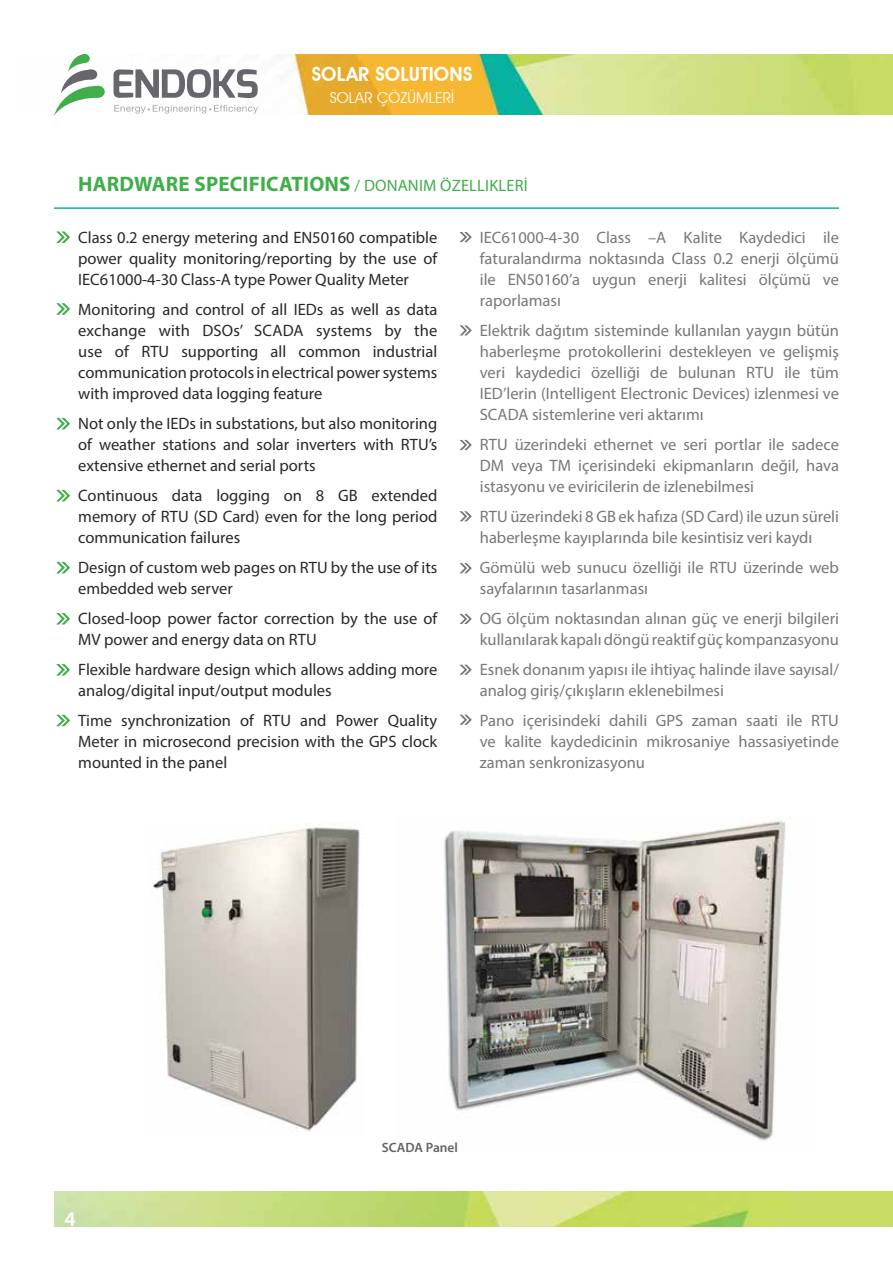
<style>
.page{position:relative;width:893px;height:1263px;background:#fff}
.page>*{position:absolute;margin:0;border:0;box-sizing:border-box;transform-origin:0 0}
.t1{font:700 21px "Myriad Pro";letter-spacing:.01em;color:#40ae49}
.t2{font:600 21px "Myriad Pro";color:#fff}
.t3{font:600 19.5px "Avant Garde IT Cby BT";letter-spacing:.01em;color:#fff}
.t4{font:16.5px/21px "Myriad Pro";color:#77787b;text-align:justify}
.t5{font:16.5px/21px "Myriad Pro";color:#292829;text-align:justify}
.t6{font:15px "Avant Garde IT Cby BT";letter-spacing:.01em;color:#fff}
.t7{font:600 13.5px "Myriad Pro";color:#636466}
.s1{font-weight:400;font-size:16.5px}
</style>
<div class="page">
<img style="left:54px;top:1191px;width:839px;height:35px">
<img style="left:98px;top:54px;width:795px;height:60px">
<div style="left:92px;top:86px;width:13px;height:12px;background:#40ae49;border-radius:50%"></div>
<svg style="left:54px;top:54px;width:44px;height:62px"></svg>
<svg style="left:114px;top:69px;width:144px;height:29px"></svg>
<svg style="left:114px;top:105px;width:144px;height:9px"></svg>
<hr style="left:54px;top:207px;width:785px;height:2px;background:#0bb3a0">
<svg style="left:460px;top:232px;width:7px;height:10px"></svg>
<svg style="left:460px;top:325px;width:7px;height:10px"></svg>
<svg style="left:460px;top:440px;width:7px;height:10px"></svg>
<svg style="left:460px;top:614px;width:7px;height:10px"></svg>
<svg style="left:460px;top:511px;width:7px;height:10px"></svg>
<svg style="left:460px;top:563px;width:7px;height:10px"></svg>
<svg style="left:460px;top:665px;width:7px;height:10px"></svg>
<svg style="left:460px;top:715px;width:7px;height:10px"></svg>
<svg style="left:56px;top:231px;width:9px;height:12px"></svg>
<svg style="left:56px;top:303px;width:9px;height:12px"></svg>
<svg style="left:56px;top:418px;width:9px;height:11px"></svg>
<svg style="left:56px;top:490px;width:9px;height:11px"></svg>
<svg style="left:56px;top:562px;width:9px;height:11px"></svg>
<svg style="left:56px;top:613px;width:9px;height:11px"></svg>
<svg style="left:56px;top:664px;width:9px;height:12px"></svg>
<svg style="left:56px;top:715px;width:9px;height:11px"></svg>
<img style="left:153px;top:827px;width:207px;height:305px">
<img style="left:444px;top:820px;width:342px;height:321px">
<p class="t3" style="left:312px;top:62px;width:162px">SOLAR SOLUTIONS</p>
<p class="t6" style="left:330px;top:89px;width:126px">SOLAR ÇÖZÜMLERİ</p>
<p class="t1" style="left:78px;top:170px;width:451px">HARDWARE SPECIFICATIONS <span class="s1">/ DONANIM ÖZELLIKLERİ</span></p>
<p class="t5" style="left:78px;top:227px;width:361px">Class 0.2 energy metering and EN50160 compatible power quality monitoring/reporting by the use of IEC61000-4-30 Class-A type Power Quality Meter</p>
<p class="t5" style="left:78px;top:299px;width:361px">Monitoring and control of all IEDs as well as data exchange with DSOs’ SCADA systems by the use of RTU supporting all common industrial communication protocols in electrical power systems with improved data logging feature</p>
<p class="t5" style="left:78px;top:413px;width:361px">Not only the IEDs in substations, but also monitoring of weather stations and solar inverters with RTU’s extensive ethernet and serial ports</p>
<p class="t5" style="left:78px;top:485px;width:361px">Continuous data logging on 8 GB extended memory of RTU (SD Card) even for the long period communication failures</p>
<p class="t5" style="left:78px;top:557px;width:361px">Design of custom web pages on RTU by the use of its embedded web server</p>
<p class="t5" style="left:78px;top:608px;width:361px">Closed-loop power factor correction by the use of<br>MV power and energy data on RTU</p>
<p class="t5" style="left:78px;top:659px;width:361px">Flexible hardware design which allows adding more analog/digital input/output modules</p>
<p class="t5" style="left:78px;top:710px;width:361px">Time synchronization of RTU and Power Quality Meter in microsecond precision with the GPS clock mounted in the panel</p>
<p class="t4" style="left:480px;top:227px;width:361px">IEC61000-4-30 Class –A Kalite Kaydedici ile faturalandırma noktasında Class 0.2 enerji ölçümü ile EN50160’a uygun enerji kalitesi ölçümü ve raporlaması</p>
<p class="t4" style="left:480px;top:320px;width:361px">Elektrik dağıtım sisteminde kullanılan yaygın bütün haberleşme protokollerini destekleyen ve gelişmiş veri kaydedici özelliği de bulunan RTU ile tüm IED’lerin (Intelligent Electronic Devices) izlenmesi ve SCADA sistemlerine veri aktarımı</p>
<p class="t4" style="left:480px;top:434px;width:361px">RTU üzerindeki ethernet ve seri portlar ile sadece DM veya TM içerisindeki ekipmanların değil, hava istasyonu ve eviricilerin de izlenebilmesi</p>
<p class="t4" style="left:480px;top:506px;width:361px">RTU üzerindeki 8 GB ek hafıza (SD Card) ile uzun süreli haberleşme kayıplarında bile kesintisiz veri kaydı</p>
<p class="t4" style="left:480px;top:557px;width:361px">Gömülü web sunucu özelliği ile RTU üzerinde web sayfalarının tasarlanması</p>
<p class="t4" style="left:480px;top:608px;width:361px">OG ölçüm noktasından alınan güç ve enerji bilgileri kullanılarak kapalı döngü reaktif güç kompanzasyonu</p>
<p class="t4" style="left:480px;top:659px;width:361px">Esnek donanım yapısı ile ihtiyaç halinde ilave sayısal/ analog giriş/çıkışların eklenebilmesi</p>
<p class="t4" style="left:480px;top:710px;width:361px">Pano içerisindeki dahili GPS zaman saati ile RTU ve kalite kaydedicinin mikrosaniye hassasiyetinde zaman senkronizasyonu</p>
<p class="t2" style="left:65px;top:1206px;width:13px">4</p>
<p class="t7" style="left:382px;top:1139px;width:78px">SCADA Panel</p>
</div>
